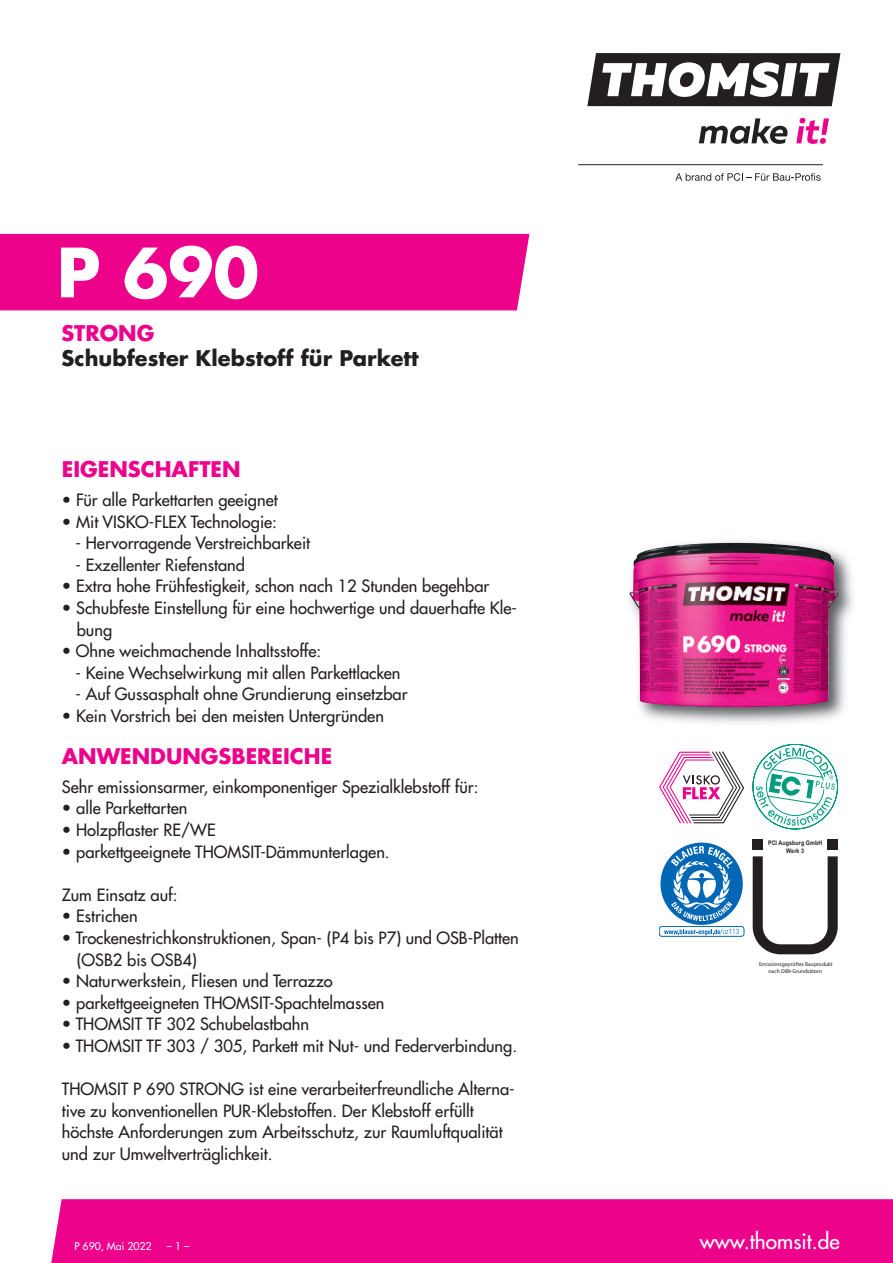
<style>
.page{position:relative;width:893px;height:1263px;background:#fff}
.page>*{position:absolute;margin:0;border:0;box-sizing:border-box;transform-origin:0 0}
.t1{font:700 66px "Futura LT Pro";color:#fff}
.t2{font:700 21px "Futura LT Pro";color:#ed028c}
.t3{font:700 21px "Futura LT Pro";color:#231f20}
.t4{font:500 21px "Futura LT Pro";color:#fff}
.t5{font:500 16.5px/21.6px "Futura LT Pro";color:#231f20}
.t6{font:500 10.5px "Futura LT Pro";color:#fff}
.t7{font:700 6.3px/7.9px "Arial";letter-spacing:.01em;color:#231f20;text-align:center;scale:.85 1}
.t8{font:5.55px/6.6px "Myriad";color:#231f20;text-align:center}
</style>
<div class="page">
<svg style="left:587px;top:53px;width:253px;height:53px"></svg>
<svg style="left:699px;top:118px;width:89px;height:26px"></svg>
<svg style="left:796px;top:118px;width:33px;height:26px"></svg>
<hr style="left:578px;top:164px;width:245px;height:1px;background:#231f20">
<svg style="left:675px;top:173px;width:146px;height:8px"></svg>
<div style="left:51px;top:1199px;width:842px;height:64px;background:#ed028c"></div>
<div style="left:0;top:234px;width:529px;height:76px;background:#ed028c"></div>
<svg style="left:753px;top:744px;width:85px;height:85px"></svg>
<div style="left:659px;top:926px;width:85px;height:10px;border:1px solid #0166b3;border-radius:3px"></div>
<svg style="left:660px;top:843px;width:83px;height:92px"></svg>
<div style="left:753px;top:840px;width:10px;height:10px;background:#231f20"></div>
<svg style="left:753px;top:856px;width:85px;height:98px"></svg>
<div style="left:828px;top:840px;width:10px;height:10px;background:#231f20"></div>
<svg style="left:659px;top:752px;width:85px;height:71px"></svg>
<img style="left:640px;top:541px;width:213px;height:182px">
<img style="left:629px;top:543px;width:210px;height:164px">
<h1 class="t1" style="left:57px;top:243px;width:204px">P 690</h1>
<p class="t2" style="left:62px;top:323px;width:94px">STRONG</p>
<p class="t3" style="left:62px;top:348px;width:359px">Schubfester Klebstoff für Parkett</p>
<p class="t2" style="left:62px;top:460px;width:180px">EIGENSCHAFTEN</p>
<p class="t5" style="left:62px;top:490px;width:217px">• Für alle Parkettarten geeignet</p>
<p class="t5" style="left:62px;top:512px;width:217px">• Mit VISKO-FLEX Technologie:</p>
<p class="t5" style="left:76px;top:533px;width:236px">- Hervorragende Verstreichbarkeit</p>
<p class="t5" style="left:76px;top:555px;width:171px">- Exzellenter Riefenstand</p>
<p class="t5" style="left:62px;top:576px;width:429px">• Extra hohe Frühfestigkeit, schon nach 12 Stunden begehbar</p>
<p class="t5" style="left:77px;top:598px;width:442px;text-indent:-15px">• Schubfeste Einstellung für eine hochwertige und dauerhafte Kle&shy;bung</p>
<p class="t5" style="left:62px;top:641px;width:261px">• Ohne weichmachende Inhaltsstoffe:</p>
<p class="t5" style="left:76px;top:663px;width:326px">- Keine Wechselwirkung mit allen Parkettlacken</p>
<p class="t5" style="left:76px;top:684px;width:333px">- Auf Gussasphalt ohne Grundierung einsetzbar</p>
<p class="t5" style="left:62px;top:706px;width:324px">• Kein Vorstrich bei den meisten Untergründen</p>
<p class="t2" style="left:62px;top:746px;width:272px">ANWENDUNGSBEREICHE</p>
<p class="t5" style="left:62px;top:777px;width:418px">Sehr emissionsarmer, einkomponentiger Spezialklebstoff für:</p>
<p class="t5" style="left:62px;top:798px;width:127px">• alle Parkettarten</p>
<p class="t5" style="left:62px;top:820px;width:155px">• Holzpflaster RE/WE</p>
<p class="t5" style="left:62px;top:842px;width:329px">• parkettgeeignete THOMSIT-Dämmunterlagen.</p>
<p class="t5" style="left:62px;top:885px;width:117px">Zum Einsatz auf:</p>
<p class="t5" style="left:62px;top:906px;width:77px">• Estrichen</p>
<p class="t5" style="left:77px;top:928px;width:444px;text-indent:-15px">• Trockenestrichkonstruktionen, Span- (P4 bis P7) und OSB-Platten (OSB2 bis OSB4)</p>
<p class="t5" style="left:62px;top:971px;width:272px">• Naturwerkstein, Fliesen und Terrazzo</p>
<p class="t5" style="left:62px;top:993px;width:324px">• parkettgeeigneten THOMSIT-Spachtelmassen</p>
<p class="t5" style="left:62px;top:1014px;width:249px">• THOMSIT TF 302 Schubelastbahn</p>
<p class="t5" style="left:62px;top:1036px;width:457px">• THOMSIT TF 303 / 305, Parkett mit Nut- und Federverbindung.</p>
<p class="t5" style="left:62px;top:1079px;width:454px">THOMSIT P 690 STRONG ist eine verarbeiterfreundliche Alterna&shy;tive zu konventionellen PUR-Klebstoffen. Der Klebstoff erfüllt höchste Anforderungen zum Arbeitsschutz, zur Raumluftqualität und zur Umweltverträglichkeit.</p>
<p class="t7" style="left:768px;top:839px;width:65px">PCI Augsburg GmbH<br>Werk 3</p>
<p class="t8" style="left:759px;top:961px;width:75px">Emissionsgeprüftes Bauprodukt nach DIBt-Grundsätzen</p>
<p class="t6" style="left:74px;top:1241px;width:79px">P 690, Mai 2022</p>
<p class="t6" style="left:167px;top:1241px;width:24px">–1–</p>
<p class="t4" style="left:700px;top:1231px;width:141px">www.thomsit.de</p>
</div>
